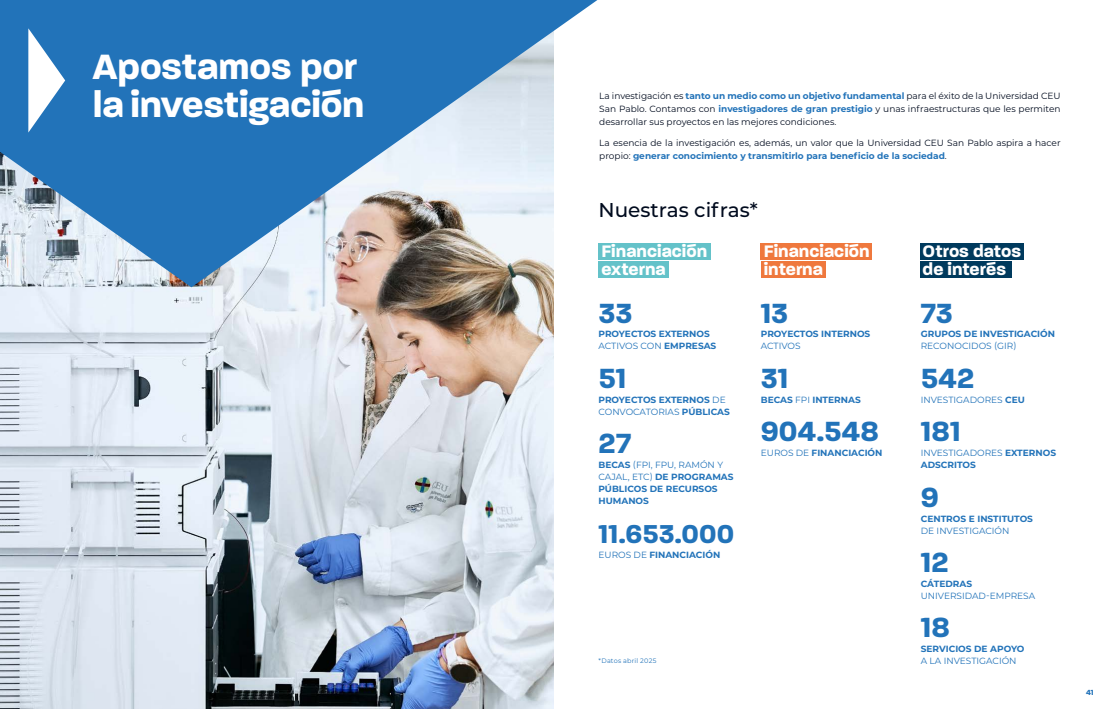
<style>
.page{position:relative;width:1106px;height:709px;background:#fff}
.page>*{position:absolute;margin:0;border:0;box-sizing:border-box;transform-origin:0 0}
.t1{font:700 38px/38px "Paralucent";letter-spacing:-.005em;color:#fff}
.t2{font:700 30px "Paralucent";letter-spacing:.005em;color:#2273b9}
.t3{font:700 28px "Paralucent";color:#2273b9}
.t4{font:500 20px "Montserrat";color:#000b1e}
.t5{font:700 18px/18px "Paralucent";color:#fff}
.t6{font:9px/13px "Montserrat";color:#000b1e;text-align:justify}
.t7{font:700 9px/12px "Montserrat";color:#2273b9}
.t8{font:9px "Montserrat";color:#2273b9}
.t9{font:700 8px "Paralucent";color:#2273b9}
.t10{font:6.5px "Montserrat";letter-spacing:.03em;color:#2273b9}
.s1{font-weight:700;color:#2273b9}
.s2{font-weight:400}
.s3{font-weight:700}
</style>
<div class="page">
<img style="left:0;top:287px;width:553px;height:422px">
<svg style="left:0;top:0;width:597px;height:287px;background:#6e9dc7"></svg>
<svg style="left:28px;top:28px;width:37px;height:104px"></svg>
<div style="left:598px;top:244px;width:113px;height:16px;background:#64c2c9"></div>
<div style="left:598px;top:262px;width:71px;height:16px;background:#64c2c9"></div>
<div style="left:761px;top:244px;width:111px;height:16px;background:#ef783d"></div>
<div style="left:919px;top:244px;width:104px;height:16px;background:#003a5d"></div>
<div style="left:761px;top:262px;width:64px;height:16px;background:#ef783d"></div>
<div style="left:919px;top:262px;width:92px;height:16px;background:#003a5d"></div>
<h1 class="t1" style="left:93px;top:48px;width:273px">Apostamos por la investigación</h1>
<p class="t6" style="left:599px;top:89px;width:463px">La investigación es <span class="s1">tanto un medio como un objetivo fundamental</span> para el éxito de la Universidad CEU San Pablo. Contamos con <span class="s1">investigadores de gran prestigio</span> y unas infraestructuras que les permiten desarrollar sus proyectos en las mejores condiciones.</p>
<p class="t6" style="left:599px;top:136px;width:463px">La esencia de la investigación es, además, un valor que la Universidad CEU San Pablo aspira a hacer propio: <span class="s1">generar conocimiento y transmitirlo para beneficio de la sociedad</span>.</p>
<h3 class="t4" style="left:598px;top:196px;width:161px">Nuestras cifras*</h3>
<h3 class="t5" style="left:601px;top:243px;width:107px">Financiación externa</h3>
<h3 class="t5" style="left:763px;top:243px;width:107px">Financiación interna</h3>
<h3 class="t5" style="left:922px;top:243px;width:100px">Otros datos de interés</h3>
<h2 class="t2" style="left:598px;top:295px;width:36px">33</h2>
<p class="t7" style="left:598px;top:328px;width:119px">PROYECTOS EXTERNOS<br><span class="s2">ACTIVOS CON</span> EMPRESAS</p>
<h2 class="t2" style="left:598px;top:360px;width:29px">51</h2>
<p class="t7" style="left:598px;top:393px;width:133px">PROYECTOS EXTERNOS <span class="s2">DE<br>CONVOCATORIAS</span> PÚBLICAS</p>
<h2 class="t2" style="left:598px;top:426px;width:34px">27</h2>
<p class="t7" style="left:598px;top:458px;width:137px">BECAS <span class="s2">(FPI, FPU, RAMÓN Y<br>CAJAL, ETC)</span> DE PROGRAMAS<br>PÚBLICOS DE RECURSOS<br>HUMANOS</p>
<h3 class="t3" style="left:598px;top:517px;width:137px">11.653.000</h3>
<p class="t7" style="left:598px;top:548px;width:123px"><span class="s2">EUROS DE</span> FINANCIACIÓN</p>
<h2 class="t2" style="left:761px;top:295px;width:29px">13</h2>
<p class="t7" style="left:761px;top:328px;width:111px">PROYECTOS INTERNOS</p>
<p class="t8" style="left:761px;top:340px;width:41px">ACTIVOS</p>
<h2 class="t2" style="left:761px;top:360px;width:29px">31</h2>
<p class="t7" style="left:761px;top:393px;width:101px">BECAS <span class="s2">FPI</span> INTERNAS</p>
<h2 class="t2" style="left:761px;top:414px;width:120px">904.548</h2>
<p class="t7" style="left:761px;top:446px;width:123px"><span class="s2">EUROS DE</span> FINANCIACIÓN</p>
<p class="t10" style="left:598px;top:656px;width:59px">*Datos abril 2025</p>
<h2 class="t2" style="left:920px;top:295px;width:34px">73</h2>
<p class="t7" style="left:920px;top:328px;width:136px">GRUPOS DE INVESTIGACIÓN</p>
<p class="t8" style="left:920px;top:340px;width:97px">RECONOCIDOS (GIR)</p>
<h2 class="t2" style="left:920px;top:360px;width:55px">542</h2>
<p class="t8" style="left:920px;top:393px;width:106px">INVESTIGADORES <span class="s3">CEU</span></p>
<h2 class="t2" style="left:920px;top:414px;width:41px">181</h2>
<p class="t7" style="left:920px;top:446px;width:137px"><span class="s2">INVESTIGADORES</span> EXTERNOS<br>ADSCRITOS</p>
<h2 class="t2" style="left:920px;top:479px;width:19px">9</h2>
<p class="t7" style="left:920px;top:512px;width:114px">CENTROS E INSTITUTOS</p>
<p class="t8" style="left:920px;top:524px;width:90px">DE INVESTIGACIÓN</p>
<h2 class="t2" style="left:920px;top:544px;width:29px">12</h2>
<p class="t7" style="left:920px;top:577px;width:53px">CÁTEDRAS</p>
<p class="t8" style="left:920px;top:589px;width:116px">UNIVERSIDAD-EMPRESA</p>
<h2 class="t2" style="left:920px;top:610px;width:31px">18</h2>
<p class="t7" style="left:920px;top:642px;width:105px">SERVICIOS DE APOYO</p>
<p class="t8" style="left:920px;top:655px;width:97px">A LA INVESTIGACIÓN</p>
<p class="t9" style="left:1086px;top:687px;width:9px">41</p>
</div>
